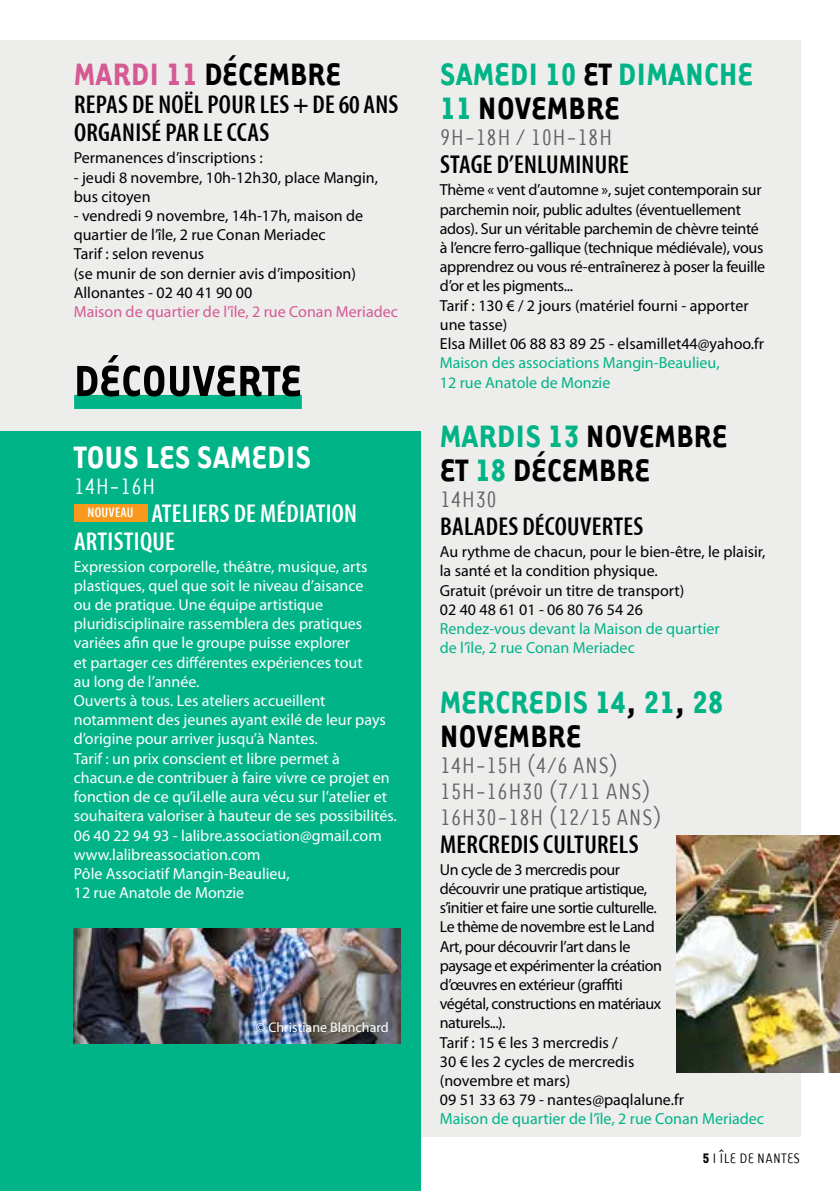
<style>
.page{position:relative;width:840px;height:1191px;background:#fff}
.page>*{position:absolute;margin:0;border:0;box-sizing:border-box;transform-origin:0 0}
.t1{font:700 50px "Tarzana Narrow";color:#000}
.t2{font:700 36px "Tarzana Narrow";letter-spacing:.005em;color:#000}
.t3{font:700 36px "Tarzana Narrow";letter-spacing:.015em;color:#00b488}
.t4{font:700 36px "Tarzana Narrow";color:#fff}
.t5{font:700 36px "Tarzana Narrow";color:#d55a93}
.t6{font:600 condensed 26px/28px "Myriad Pro";letter-spacing:.01em;color:#000}
.t7{font:26px/26px "Tarzana Narrow";color:#636466}
.t8{font:600 condensed 26px/28px "Myriad Pro";letter-spacing:.01em;color:#fff}
.t9{font:26px "Tarzana Narrow";letter-spacing:.005em;color:#fff}
.t10{font:16px/19.2px "Myriad Pro";letter-spacing:-.01em;color:#000101}
.t11{font:16px/19.2px "Myriad Pro";color:#fff}
.t12{font:16px/19.2px "Myriad Pro";letter-spacing:-.03em;color:#000101}
.t13{font:16px/19.2px "Myriad Pro";color:#00b488}
.t14{font:16px "Myriad Pro";color:#d55a93}
.t15{font:16px "Tarzana Narrow";letter-spacing:.015em;color:#000}
.t16{font:14px "Myriad Pro";color:#fff}
.s1{color:#d55a93}
.s2{color:#000}
.s3{color:#00b488}
.s4{font-weight:700}
</style>
<div class="page">
<div style="left:0;top:40px;width:799px;height:1096px;background:#ededeb"></div>
<div style="left:0;top:431px;width:420px;height:760px;background:#00b488"></div>
<div style="left:74px;top:395px;width:227px;height:14px;background:#00b488"></div>
<div style="left:74px;top:504px;width:73px;height:17px;background:#f8991d"></div>
<img style="left:74px;top:928px;width:326px;height:115px">
<img style="left:676px;top:835px;width:163px;height:237px">
<h2 class="t5" style="left:74px;top:52px;width:38px">MARDI</h2>
<h2 class="t2" style="left:166px;top:52px;width:57px"><span class="s1">11</span>DÉCEMBRE</h2>
<h3 class="t6" style="left:74px;top:91px;width:326px">REPAS DE NOËL POUR LES + DE 60 ANS<br>ORGANISÉ PAR LE CCAS</h3>
<p class="t10" style="left:74px;top:148px;width:190px">Permanences d’inscriptions :</p>
<p class="t10" style="left:74px;top:167px;width:305px">- jeudi 8 novembre, 10h-12h30, place Mangin, bus citoyen</p>
<p class="t10" style="left:74px;top:206px;width:291px">- vendredi 9 novembre, 14h-17h, maison de quartier de l’île, 2 rue Conan Meriadec<br>Tarif : selon revenus<br>(se munir de son dernier avis d’imposition)<br>Allonantes - 02 40 41 90 00</p>
<p class="t14" style="left:74px;top:302px;width:325px">Maison de quartier de l’île, 2 rue Conan Meriadec</p>
<h1 class="t1" style="left:74px;top:349px;width:23px">DÉCO</h1>
<h1 class="t1" style="left:167px;top:349px;width:49px">UVERTE</h1>
<h2 class="t4" style="left:74px;top:434px;width:141px">TOUS LES SAMEDIS</h2>
<h3 class="t9" style="left:74px;top:470px;width:83px">14H-16H</h3>
<h3 class="t8" style="left:74px;top:499px;width:284px;text-indent:14px"><sup>NOUVEAU</sup> ATELIERS DE MÉDIATION<br>ARTISTIQUE</h3>
<p class="t11" style="left:74px;top:556px;width:324px">Expression corporelle, théâtre, musique, arts plastiques, quel que soit le niveau d’aisance<br>ou de pratique. Une équipe artistique pluridisciplinaire rassemblera des pratiques variées afin que le groupe puisse explorer<br>et partager ces différentes expériences tout<br>au long de l’année.<br>Ouverts à tous. Les ateliers accueillent notamment des jeunes ayant exilé de leur pays d’origine pour arriver jusqu’à Nantes.<br>Tarif : un prix conscient et libre permet à chacun.e de contribuer à faire vivre ce projet en fonction de ce qu’il.elle aura vécu sur l’atelier et souhaitera valoriser à hauteur de ses possibilités.<br>06 40 22 94 93 - lalibre.association@gmail.com www.lalibreassociation.com<br>Pôle Associatif Mangin-Beaulieu,<br>12 rue Anatole de Monzie</p>
<p class="t16" style="left:256px;top:1018px;width:134px">© Christiane Blanchard</p>
<h2 class="t3" style="left:440px;top:52px;width:33px">SAMEDI</h2>
<h2 class="t3" style="left:544px;top:52px;width:91px">10<span class="s2">ET</span> DIMANC</h2>
<h2 class="t3" style="left:718px;top:52px;width:33px">HE</h2>
<h2 class="t2" style="left:439px;top:86px;width:57px"><span class="s3">11</span>NOVEMBRE</h2>
<h3 class="t7" style="left:439px;top:123px;width:174px">9H-18H / 10H-18H</h3>
<h3 class="t6" style="left:440px;top:151px;width:190px">STAGE D’ENLUMINURE</h3>
<p class="t10" style="left:439px;top:180px;width:326px">Thème « vent d’automne », sujet contemporain sur parchemin noir, public adultes (éventuellement ados). Sur un véritable parchemin de chèvre teinté à l’encre ferro-gallique (technique médiévale), vous apprendrez ou vous ré-entraînerez à poser la feuille d’or et les pigments...<br>Tarif : 130 € / 2 jours (matériel fourni - apporter une tasse)<br>Elsa Millet 06 88 83 89 25 - elsamillet44@yahoo.fr</p>
<p class="t13" style="left:439px;top:353px;width:281px">Maison des associations Mangin-Beaulieu,<br>12 rue Anatole de Monzie</p>
<h2 class="t3" style="left:440px;top:414px;width:39px">MARDIS</h2>
<h2 class="t2" style="left:547px;top:414px;width:57px"><span class="s3">13</span>NOVEMBRE</h2>
<h2 class="t2" style="left:440px;top:447px;width:91px">ET <span class="s3">18</span> DÉCEMBRE</h2>
<h3 class="t7" style="left:439px;top:485px;width:59px">14H30</h3>
<h3 class="t6" style="left:440px;top:513px;width:204px">BALADES DÉCOUVERTES</h3>
<p class="t10" style="left:439px;top:542px;width:327px">Au rythme de chacun, pour le bien-être, le plaisir, la santé et la condition physique.<br>Gratuit (prévoir un titre de transport)<br>02 40 48 61 01 - 06 80 76 54 26</p>
<p class="t13" style="left:439px;top:618px;width:281px">Rendez-vous devant la Maison de quartier de l’île, 2 rue Conan Meriadec</p>
<h2 class="t3" style="left:440px;top:679px;width:38px">MERCREDIS</h2>
<h2 class="t3" style="left:594px;top:679px;width:130px">14<span class="s2">,</span> 21<span class="s2">,</span> 28</h2>
<h2 class="t2" style="left:440px;top:713px;width:19px">NOVEMBRE</h2>
<h3 class="t7" style="left:439px;top:750px;width:224px">14H-15H (4/6 ANS)<br>15H-16H30 (7/11 ANS)<br>16H30-18H (12/15 ANS)</h3>
<h3 class="t6" style="left:440px;top:830px;width:200px">MERCREDIS CULTURELS</h3>
<p class="t12" style="left:439px;top:859px;width:245px">Un cycle de 3 mercredis pour<br>découvrir une pratique artistique, s’initier et faire une sortie culturelle.<br>Le thème de novembre est le Land<br>Art, pour découvrir l’art dans le paysage et expérimenter la création d’œuvres en extérieur (graffiti<br>végétal, constructions en matériaux naturels...).<br>Tarif : 15 € les 3 mercredis /<br>30 € les 2 cycles de mercredis (novembre et mars)<br>09 51 33 63 79 - nantes@paqlalune.fr</p>
<p class="t13" style="left:439px;top:1109px;width:325px">Maison de quartier de l’île, 2 rue Conan Meriadec</p>
<p class="t15" style="left:702px;top:1148px;width:99px"><span class="s4">5</span> I ÎLE DE NANTES</p>
</div>
